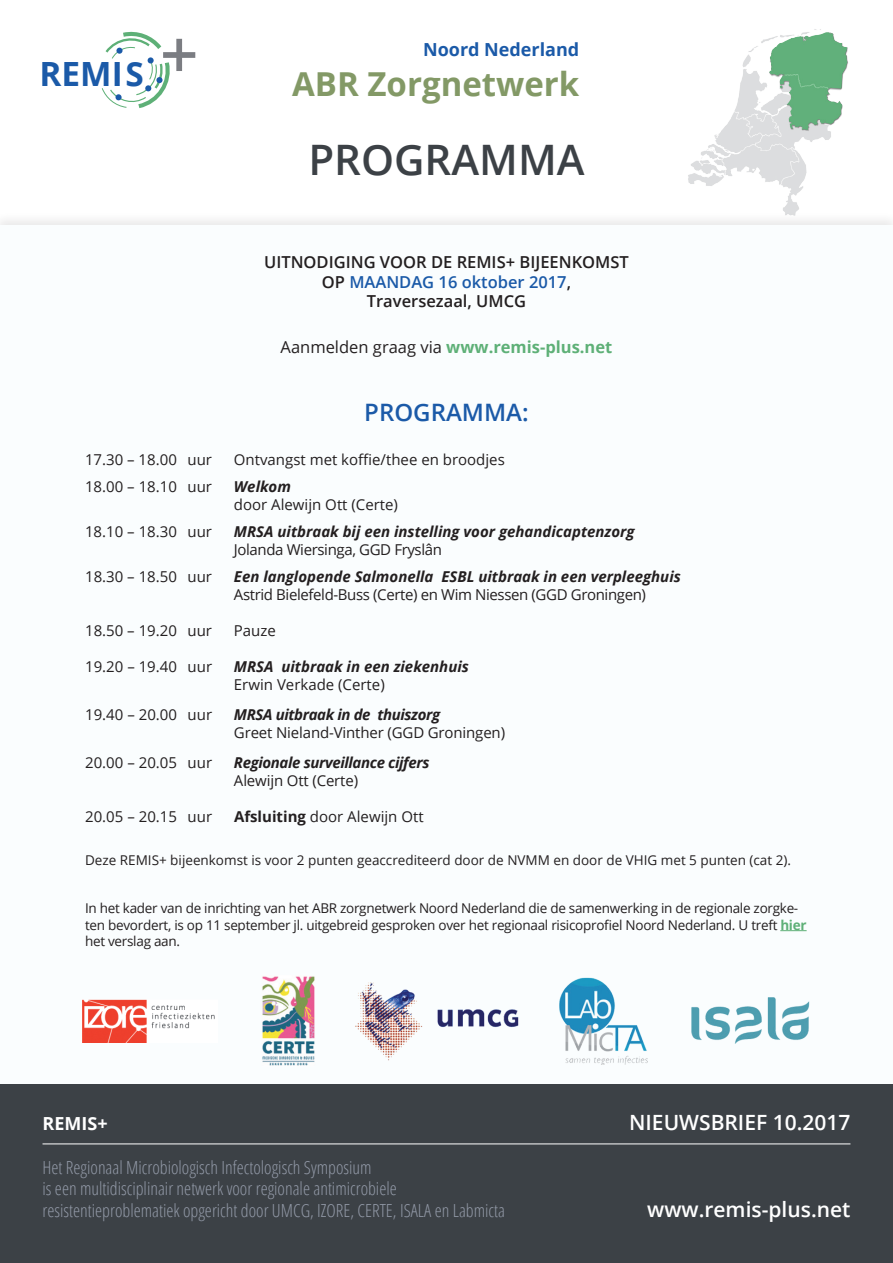
<style>
.page{position:relative;width:893px;height:1263px;background:#fff}
.page>*{position:absolute;margin:0;border:0;box-sizing:border-box;transform-origin:0 0}
.t1{font:600 42px "Open Sans";color:#3c4146}
.t2{font:700 33.3px "Open Sans";color:#1b5aa8}
.t3{font:700 33px "Open Sans";color:#839966}
.t4{font:600 24px "Open Sans";color:#1b5aa8}
.t5{font:600 21px "Open Sans";color:#fff}
.t6{font:300 condensed 18px/21.6px "Open Sans";color:#939aa8}
.t7{font:700 18px "Open Sans";color:#1b5aa8}
.t8{font:700 18px "Open Sans";color:#fff}
.t9{font:600 16.5px/19.8px "Open Sans";color:#231f20;text-align:center}
.t10{font:700 16.5px "Open Sans";color:#5eb077}
.t11{font:15px "Open Sans";color:#231f20}
.t12{font:italic 700 15px "Open Sans";color:#231f20}
.t13{font:15px "Open Sans";letter-spacing:-.025em;color:#231f20}
.t14{font:italic 700 15px "Open Sans";letter-spacing:-.025em;color:#231f20}
.t15{font:13.5px/16.2px "Open Sans";letter-spacing:-.02em;color:#231f20}
.t16{font:13.5px "Open Sans";color:#231f20}
.s1{color:#1b5aa8}
.s2{font-weight:400;color:#231f20}
.s3{font-weight:700}
.s4{font-weight:700;color:#5eb077}
</style>
<div class="page">
<div style="left:0;top:212px;width:893px;height:64px;background:#f6f6f6"></div>
<div style="left:0;top:225px;width:893px;height:859px;background:#fafdfe"></div>
<div style="left:0;top:1084px;width:893px;height:179px;background:#3c4146"></div>
<img style="left:262px;top:976px;width:53px;height:90px">
<img style="left:691px;top:997px;width:119px;height:47px">
<img style="left:83px;top:999px;width:132px;height:43px">
<img style="left:559px;top:977px;width:88px;height:88px">
<img style="left:355px;top:982px;width:163px;height:79px">
<svg style="left:101px;top:32px;width:94px;height:76px"></svg>
<img style="left:688px;top:29px;width:160px;height:187px">
<hr style="left:43px;top:1144px;width:807px;height:1px;background:#fff">
<svg style="left:780px;top:930px;width:27px;height:1px"></svg>
<h2 class="t2" style="left:40px;top:50px;width:106px">REMIS</h2>
<p class="t7" style="left:423px;top:37px;width:158px">Noord Nederland</p>
<h3 class="t3" style="left:292px;top:61px;width:289px">ABR Zorgnetwerk</h3>
<h1 class="t1" style="left:308px;top:131px;width:278px">PROGRAMMA</h1>
<p class="t9" style="left:264px;top:252px;width:287px">UITNODIGING VOOR DE REMIS+ BIJEEN</p>
<p class="t9" style="left:572px;top:252px;width:59px">KOMST</p>
<p class="t9" style="left:322px;top:271px;width:251px">OP <span class="s1">MAAN DAG 16 oktober 2017</span>,<br>Traversezaal, U MCG</p>
<p class="t10" style="left:281px;top:335px;width:333px"><span class="s2">Aanmelden graag via</span> www.remis-plus.net</p>
<h3 class="t4" style="left:364px;top:396px;width:34px">Programma</h3>
<h3 class="t4" style="left:522px;top:396px;width:8px">:</h3>
<p class="t11" style="left:85px;top:449px;width:128px">17.30 – 18.00 uur</p>
<p class="t11" style="left:234px;top:449px;width:272px">Ontvangst met koffie/thee en broodjes</p>
<p class="t11" style="left:85px;top:476px;width:128px">18.00 – 18.10 uur</p>
<p class="t12" style="left:234px;top:476px;width:59px">Welkom</p>
<p class="t11" style="left:234px;top:494px;width:166px">door Alewijn Ott (Certe)</p>
<p class="t11" style="left:85px;top:521px;width:128px">18.10 – 18.30 uur</p>
<p class="t12" style="left:234px;top:521px;width:402px">MRSA uitbraak bij een instelling voor gehandicaptenzorg</p>
<p class="t13" style="left:234px;top:539px;width:210px">Jolanda Wiersinga, GGD Fryslân</p>
<p class="t11" style="left:85px;top:566px;width:128px">18.30 – 18.50 uur</p>
<p class="t12" style="left:234px;top:566px;width:448px">Een langlopende Salmonella ESBL uitbraak in een verpleeghuis</p>
<p class="t13" style="left:234px;top:584px;width:414px">Astrid Bielefeld-Buss (Certe) en Wim Niessen (GGD Groningen)</p>
<p class="t11" style="left:85px;top:620px;width:128px">18.50 – 19.20 uur</p>
<p class="t11" style="left:234px;top:620px;width:44px">Pauze</p>
<p class="t11" style="left:85px;top:656px;width:128px">19.20 – 19.40 uur</p>
<p class="t12" style="left:234px;top:656px;width:236px">MRSA uitbraak in een ziekenhuis</p>
<p class="t11" style="left:234px;top:674px;width:152px">Erwin Verkade (Certe)</p>
<p class="t11" style="left:85px;top:704px;width:128px">19.40 – 20.00 uur</p>
<p class="t14" style="left:234px;top:704px;width:208px">MRSA uitbraak in de thuiszorg</p>
<p class="t11" style="left:234px;top:722px;width:273px">Greet Nieland-Vinther (GGD Groningen)</p>
<p class="t11" style="left:85px;top:752px;width:128px">20.00 – 20.05 uur</p>
<p class="t14" style="left:234px;top:752px;width:197px">Regionale surveillance cijfers</p>
<p class="t11" style="left:234px;top:770px;width:126px">Alewijn Ott (Certe)</p>
<p class="t11" style="left:85px;top:806px;width:128px">20.05 – 20.15 uur</p>
<p class="t11" style="left:234px;top:806px;width:191px"><span class="s3">Afsluiting</span> door Alewijn Ott</p>
<p class="t16" style="left:85px;top:851px;width:707px">Deze REMIS+ bijeenkomst is voor 2 punten geaccrediteerd door de NVMM en door de VHIG met 5 punten (cat 2).</p>
<p class="t15" style="left:85px;top:900px;width:723px">In het kader van de inrichting van het ABR zorgnetwerk Noord Nederland die de samenwerking in de regionale zorgke&shy;ten bevordert, is op 11 september jl. uitgebreid gesproken over het regionaal risicoprofiel Noord Nederland. U treft <span class="s4">hier </span>het verslag aan.</p>
<p class="t8" style="left:43px;top:1111px;width:67px">REMIS+</p>
<p class="t6" style="left:43px;top:1156px;width:464px">Het Regionaal Microbiologisch Infectologisch Symposium<br>is een multidisciplinair netwerk voor regionale antimicrobiele resistentieproblematiek opgericht door UMCG, IZORE, CERTE, ISALA en Labmicta</p>
<h3 class="t5" style="left:629px;top:1108px;width:223px">nieuwsbrief 10.2017</h3>
<h3 class="t5" style="left:647px;top:1194px;width:205px">www.remis-plus.net</h3>
</div>
